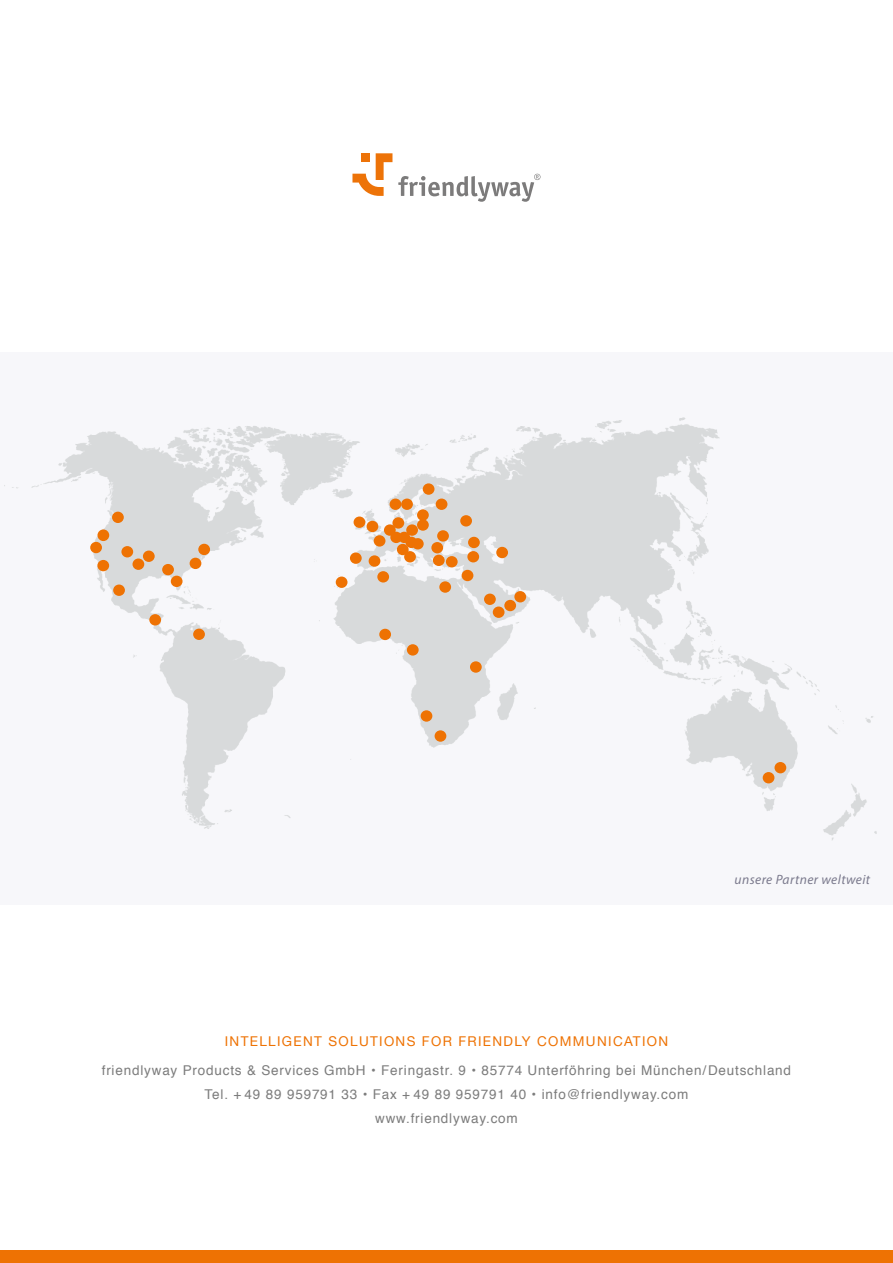
<style>
.page{position:relative;width:893px;height:1263px;background:#fff}
.page>*{position:absolute;margin:0;border:0;box-sizing:border-box;transform-origin:0 0}
.t1{font:13.5px "Helvetica";letter-spacing:.06em;color:#7c7c7c}
.t2{font:13.5px "Helvetica Neue";letter-spacing:.1em;color:#ee7203}
.t3{font:italic 13.5px "Myriad Pro";letter-spacing:.03em;color:#7b7a8d}
</style>
<div class="page">
<svg style="left:352px;top:153px;width:40px;height:43px"></svg>
<svg style="left:398px;top:174px;width:142px;height:28px"></svg>
<div style="left:0;top:1250px;width:893px;height:13px;background:#ee7203"></div>
<div style="left:0;top:352px;width:893px;height:553px;background:#f7f7fa"></div>
<img style="left:4px;top:417px;width:872px;height:423px">
<div style="left:97px;top:529px;width:12px;height:12px;background:#ee7203;border-radius:50%"></div>
<div style="left:190px;top:558px;width:11px;height:11px;background:#ee7203;border-radius:50%"></div>
<div style="left:390px;top:532px;width:12px;height:11px;background:#ee7203;border-radius:50%"></div>
<div style="left:404px;top:551px;width:12px;height:11px;background:#ee7203;border-radius:50%"></div>
<div style="left:433px;top:555px;width:12px;height:11px;background:#ee7203;border-radius:50%"></div>
<div style="left:462px;top:570px;width:11px;height:11px;background:#ee7203;border-radius:50%"></div>
<div style="left:514px;top:591px;width:12px;height:11px;background:#ee7203;border-radius:50%"></div>
<div style="left:379px;top:629px;width:12px;height:11px;background:#ee7203;border-radius:50%"></div>
<div style="left:407px;top:644px;width:12px;height:12px;background:#ee7203;border-radius:50%"></div>
<div style="left:421px;top:710px;width:11px;height:12px;background:#ee7203;border-radius:50%"></div>
<div style="left:336px;top:576px;width:11px;height:12px;background:#ee7203;border-radius:50%"></div>
<div style="left:377px;top:571px;width:12px;height:11px;background:#ee7203;border-radius:50%"></div>
<div style="left:401px;top:498px;width:12px;height:12px;background:#ee7203;border-radius:50%"></div>
<div style="left:390px;top:498px;width:11px;height:12px;background:#ee7203;border-radius:50%"></div>
<div style="left:436px;top:498px;width:11px;height:12px;background:#ee7203;border-radius:50%"></div>
<div style="left:417px;top:509px;width:12px;height:12px;background:#ee7203;border-radius:50%"></div>
<div style="left:398px;top:532px;width:12px;height:11px;background:#ee7203;border-radius:50%"></div>
<div style="left:406px;top:524px;width:12px;height:12px;background:#ee7203;border-radius:50%"></div>
<div style="left:431px;top:542px;width:12px;height:11px;background:#ee7203;border-radius:50%"></div>
<div style="left:374px;top:535px;width:11px;height:12px;background:#ee7203;border-radius:50%"></div>
<div style="left:369px;top:555px;width:11px;height:12px;background:#ee7203;border-radius:50%"></div>
<div style="left:367px;top:521px;width:11px;height:11px;background:#ee7203;border-radius:50%"></div>
<div style="left:354px;top:516px;width:11px;height:12px;background:#ee7203;border-radius:50%"></div>
<div style="left:350px;top:552px;width:12px;height:12px;background:#ee7203;border-radius:50%"></div>
<div style="left:412px;top:538px;width:12px;height:11px;background:#ee7203;border-radius:50%"></div>
<div style="left:417px;top:519px;width:12px;height:12px;background:#ee7203;border-radius:50%"></div>
<div style="left:437px;top:530px;width:12px;height:12px;background:#ee7203;border-radius:50%"></div>
<div style="left:467px;top:551px;width:12px;height:11px;background:#ee7203;border-radius:50%"></div>
<div style="left:496px;top:547px;width:12px;height:11px;background:#ee7203;border-radius:50%"></div>
<div style="left:460px;top:515px;width:12px;height:11px;background:#ee7203;border-radius:50%"></div>
<div style="left:484px;top:594px;width:12px;height:11px;background:#ee7203;border-radius:50%"></div>
<div style="left:397px;top:544px;width:12px;height:11px;background:#ee7203;border-radius:50%"></div>
<div style="left:405px;top:537px;width:12px;height:11px;background:#ee7203;border-radius:50%"></div>
<div style="left:384px;top:524px;width:12px;height:12px;background:#ee7203;border-radius:50%"></div>
<div style="left:392px;top:517px;width:12px;height:12px;background:#ee7203;border-radius:50%"></div>
<div style="left:113px;top:584px;width:12px;height:12px;background:#ee7203;border-radius:50%"></div>
<div style="left:149px;top:614px;width:12px;height:11px;background:#ee7203;border-radius:50%"></div>
<div style="left:97px;top:560px;width:12px;height:11px;background:#ee7203;border-radius:50%"></div>
<div style="left:112px;top:512px;width:12px;height:11px;background:#ee7203;border-radius:50%"></div>
<div style="left:143px;top:550px;width:12px;height:12px;background:#ee7203;border-radius:50%"></div>
<div style="left:435px;top:730px;width:11px;height:12px;background:#ee7203;border-radius:50%"></div>
<div style="left:193px;top:629px;width:12px;height:11px;background:#ee7203;border-radius:50%"></div>
<div style="left:763px;top:772px;width:11px;height:11px;background:#ee7203;border-radius:50%"></div>
<div style="left:468px;top:537px;width:12px;height:11px;background:#ee7203;border-radius:50%"></div>
<div style="left:423px;top:483px;width:11px;height:12px;background:#ee7203;border-radius:50%"></div>
<div style="left:446px;top:556px;width:12px;height:11px;background:#ee7203;border-radius:50%"></div>
<div style="left:171px;top:576px;width:12px;height:11px;background:#ee7203;border-radius:50%"></div>
<div style="left:133px;top:558px;width:11px;height:12px;background:#ee7203;border-radius:50%"></div>
<div style="left:198px;top:544px;width:12px;height:11px;background:#ee7203;border-radius:50%"></div>
<div style="left:121px;top:546px;width:12px;height:11px;background:#ee7203;border-radius:50%"></div>
<div style="left:774px;top:762px;width:12px;height:11px;background:#ee7203;border-radius:50%"></div>
<div style="left:162px;top:564px;width:12px;height:11px;background:#ee7203;border-radius:50%"></div>
<div style="left:439px;top:581px;width:12px;height:12px;background:#ee7203;border-radius:50%"></div>
<div style="left:90px;top:542px;width:12px;height:11px;background:#ee7203;border-radius:50%"></div>
<div style="left:493px;top:606px;width:11px;height:12px;background:#ee7203;border-radius:50%"></div>
<div style="left:504px;top:600px;width:12px;height:11px;background:#ee7203;border-radius:50%"></div>
<div style="left:470px;top:661px;width:12px;height:12px;background:#ee7203;border-radius:50%"></div>
<p class="t2" style="left:225px;top:1031px;width:445px">INTELLIGENT SOLUTIONS FOR FRIENDLY COMMUNICATION</p>
<p class="t3" style="left:735px;top:871px;width:137px">unsere Partner weltweit</p>
<p class="t1" style="left:102px;top:1059px;width:691px">friendlyway Products &amp; Services GmbH • Feringastr. 9 • 85774 Unterföhring bei München/Deutschland</p>
<p class="t1" style="left:205px;top:1083px;width:485px">Tel. + 49 89 959791 33 • Fax + 49 89 959791 40 • info@friendlyway.com</p>
<p class="t1" style="left:375px;top:1107px;width:144px">www.friendlyway.com</p>
</div>
